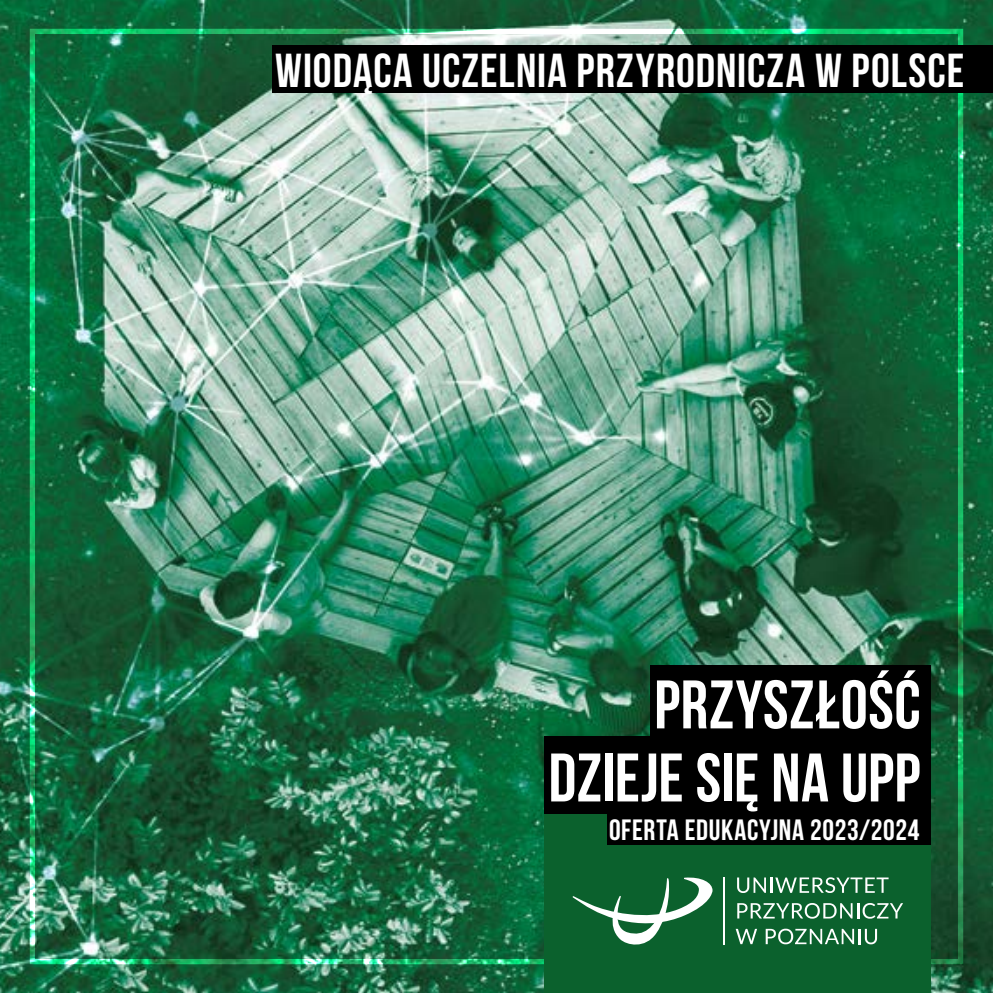
<style>
.page{position:relative;width:993px;height:993px;background:#fff}
.page>*{position:absolute;margin:0;border:0;box-sizing:border-box;transform-origin:0 0}
.t1{font:68.42px/73px "Bebas Neue";letter-spacing:.005em;color:#fff;text-align:right}
.t2{font:47.6px "Bebas Neue";letter-spacing:.02em;color:#fff}
.t3{font:29.4px "Bebas Neue";letter-spacing:.025em;color:#fff}
</style>
<div class="page">
<img style="left:0;top:0;width:992px;height:992px">
<div style="left:650px;top:665px;width:280px;height:74px;background:#000"></div>
<div style="left:544px;top:736px;width:386px;height:79px;background:#000"></div>
<div style="left:544px;top:814px;width:386px;height:178px;background:#0b612d"></div>
<svg style="left:572px;top:877px;width:140px;height:68px"></svg>
<svg style="left:737px;top:877px;width:151px;height:15px"></svg>
<svg style="left:737px;top:903px;width:165px;height:15px"></svg>
<svg style="left:735px;top:928px;width:21px;height:15px"></svg>
<svg style="left:765px;top:928px;width:111px;height:16px"></svg>
<hr style="left:723px;top:877px;width:1px;height:67px;background:#fff">
<div style="left:272px;top:45px;width:720px;height:48px;background:#000"></div>
<div style="left:607px;top:813px;width:323px;height:31px;background:#000"></div>
<p class="t2" style="left:275px;top:44px;width:690px">WIODĄCA UCZELNIA PRZYRODNICZA W POLSCE</p>
<h1 class="t1" style="left:548px;top:667px;width:373px">PRZYSZŁOŚĆ<br>DZIEJE SIĘ NA UPP</h1>
<p class="t3" style="left:608px;top:813px;width:312px">OFERTA EDUKACYJNA 2023/2024</p>
</div>
